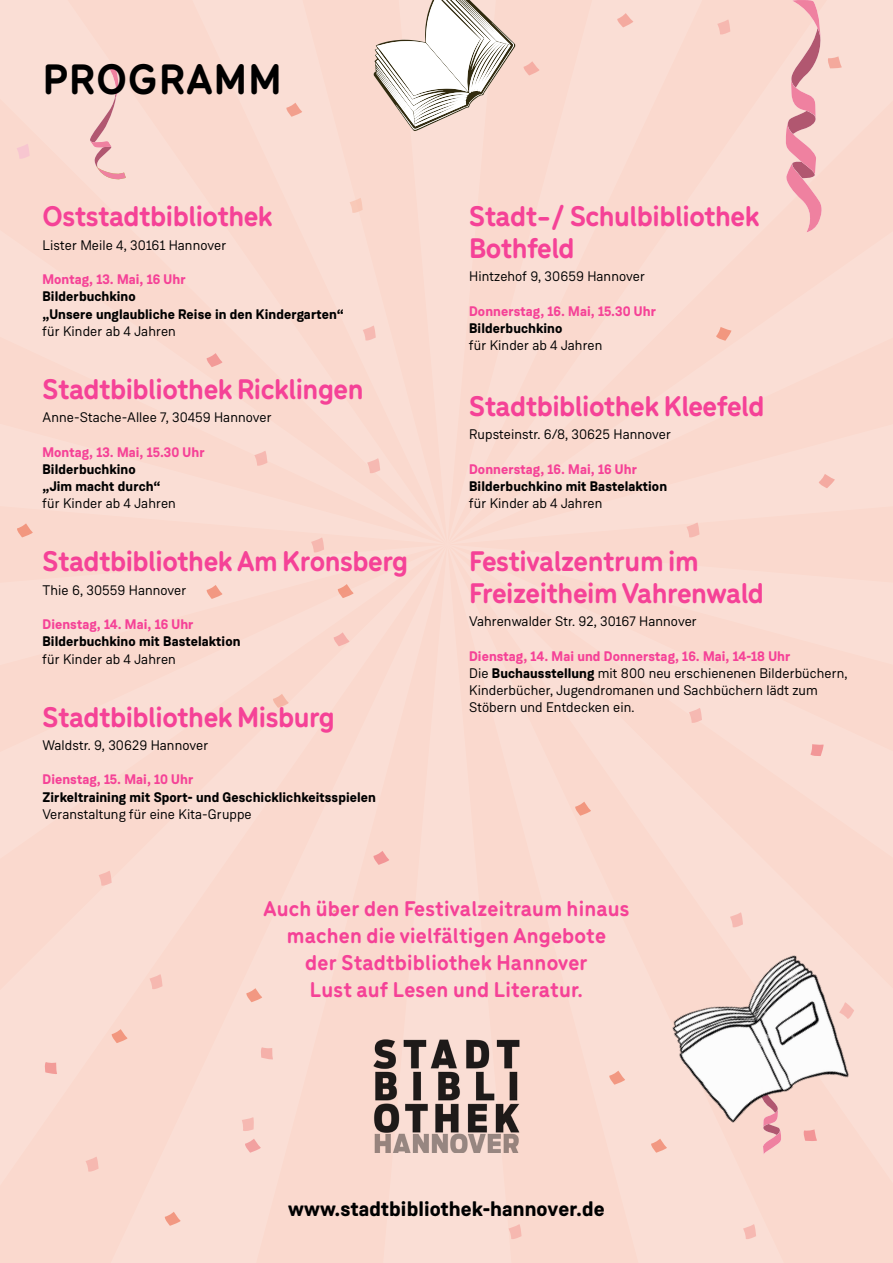
<style>
.page{position:relative;width:893px;height:1263px;background:#fff}
.page>*{position:absolute;margin:0;border:0;box-sizing:border-box;transform-origin:0 0}
.t1{font:700 45px "Menco";letter-spacing:.03em;color:#000}
.t2{font:700 30px/31.5px "Menco";letter-spacing:-.015em;color:#f54297}
.t3{font:700 22.5px/27px "Menco";letter-spacing:.01em;color:#f54297;text-align:center}
.t4{font:700 21px "Weissenhof Grotesk";letter-spacing:.005em;color:#000}
.t5{font:13.8px/17.2px "Weissenhof Grotesk";letter-spacing:.005em;color:#000}
.t6{font:700 13.8px/17.2px "Weissenhof Grotesk";letter-spacing:.005em;color:#000}
.t7{font:700 13.8px "Weissenhof Grotesk";letter-spacing:.005em;color:#f54297}
.s1{font-weight:700;color:#f54297}
.s2{font-weight:700}
</style>
<div class="page">
<div style="left:0;top:0;width:191px;height:222px;background:#faded5"></div>
<div style="left:96px;top:1202px;width:284px;height:61px;background:#fad9ce"></div>
<div style="left:514px;top:1204px;width:285px;height:59px;background:#fad9ce"></div>
<div style="left:703px;top:0;width:190px;height:221px;background:#faded4"></div>
<div style="left:191px;top:0;width:256px;height:222px;background:#fad9ce"></div>
<div style="left:0;top:222px;width:447px;height:229px;background:#fad9ce"></div>
<div style="left:0;top:552px;width:380px;height:650px;background:#faddd3"></div>
<div style="left:380px;top:552px;width:134px;height:711px;background:#faded5"></div>
<div style="left:447px;top:668px;width:446px;height:536px;background:#fad9ce"></div>
<div style="left:447px;top:552px;width:446px;height:116px;background:#faded5"></div>
<div style="left:703px;top:221px;width:190px;height:230px;background:#fad9ce"></div>
<div style="left:447px;top:0;width:256px;height:451px;background:#faddd4"></div>
<img style="left:371px;top:1035px;width:151px;height:118px">
<img style="left:634px;top:908px;width:259px;height:271px">
<svg style="left:374px;top:0;width:142px;height:131px"></svg>
<svg style="left:90px;top:64px;width:36px;height:117px;background:#f2cbc8"></svg>
<svg style="left:716px;top:327px;width:15px;height:14px"></svg>
<svg style="left:245px;top:1138px;width:16px;height:15px"></svg>
<svg style="left:617px;top:13px;width:16px;height:14px"></svg>
<svg style="left:523px;top:61px;width:17px;height:14px"></svg>
<svg style="left:206px;top:585px;width:17px;height:14px"></svg>
<svg style="left:272px;top:694px;width:17px;height:14px"></svg>
<svg style="left:44px;top:1062px;width:13px;height:12px"></svg>
<svg style="left:609px;top:1070px;width:16px;height:15px"></svg>
<svg style="left:206px;top:353px;width:17px;height:14px"></svg>
<svg style="left:246px;top:988px;width:16px;height:14px"></svg>
<svg style="left:803px;top:1129px;width:14px;height:12px"></svg>
<svg style="left:810px;top:744px;width:14px;height:12px"></svg>
<svg style="left:651px;top:1138px;width:16px;height:15px"></svg>
<svg style="left:575px;top:802px;width:16px;height:14px"></svg>
<svg style="left:164px;top:1212px;width:17px;height:14px"></svg>
<svg style="left:111px;top:1029px;width:17px;height:14px"></svg>
<svg style="left:260px;top:1047px;width:13px;height:12px"></svg>
<svg style="left:286px;top:103px;width:16px;height:14px"></svg>
<svg style="left:784px;top:0;width:58px;height:232px;background:#f1c1c1"></svg>
<svg style="left:333px;top:632px;width:17px;height:14px"></svg>
<svg style="left:337px;top:584px;width:17px;height:14px"></svg>
<svg style="left:373px;top:851px;width:16px;height:14px"></svg>
<svg style="left:17px;top:144px;width:13px;height:15px"></svg>
<svg style="left:717px;top:19px;width:13px;height:15px"></svg>
<svg style="left:149px;top:974px;width:14px;height:15px"></svg>
<svg style="left:743px;top:1224px;width:13px;height:15px"></svg>
<svg style="left:350px;top:198px;width:13px;height:15px"></svg>
<svg style="left:85px;top:1156px;width:14px;height:15px"></svg>
<svg style="left:99px;top:871px;width:13px;height:15px"></svg>
<svg style="left:730px;top:912px;width:13px;height:15px"></svg>
<svg style="left:508px;top:1224px;width:14px;height:15px"></svg>
<svg style="left:689px;top:708px;width:13px;height:15px"></svg>
<svg style="left:839px;top:1002px;width:15px;height:17px"></svg>
<svg style="left:242px;top:1117px;width:12px;height:14px"></svg>
<div style="left:0;top:451px;width:893px;height:101px;background:#fadcd2"></div>
<svg style="left:363px;top:325px;width:13px;height:15px"></svg>
<h1 class="t1" style="left:43px;top:46px;width:240px">PROGRAMM</h1>
<h2 class="t2" style="left:43px;top:199px;width:232px">Oststadtbibliothek</h2>
<p class="t5" style="left:43px;top:236px;width:185px">Lister Meile 4, 30161 Hannover</p>
<p class="t7" style="left:43px;top:271px;width:145px">Montag, 13. Mai, 16 Uhr</p>
<p class="t6" style="left:43px;top:288px;width:303px">Bilderbuchkino<br>„Unsere unglaubliche Reise in den Kindergarten“</p>
<p class="t5" style="left:43px;top:322px;width:135px">für Kinder ab 4 Jahren</p>
<h2 class="t2" style="left:43px;top:371px;width:323px">Stadtbibliothek Ricklingen</h2>
<p class="t5" style="left:43px;top:409px;width:231px">Anne-Stache-Allee 7, 30459 Hannover</p>
<p class="t7" style="left:43px;top:443px;width:164px">Montag, 13. Mai, 15.30 Uhr</p>
<p class="t6" style="left:43px;top:461px;width:120px">Bilderbuchkino „Jim macht durch“</p>
<p class="t5" style="left:43px;top:495px;width:135px">für Kinder ab 4 Jahren</p>
<h2 class="t2" style="left:43px;top:544px;width:367px">Stadtbibliothek Am Kronsberg</h2>
<p class="t5" style="left:43px;top:581px;width:145px">Thie 6, 30559 Hannover</p>
<p class="t7" style="left:43px;top:616px;width:153px">Dienstag, 14. Mai, 16 Uhr</p>
<p class="t6" style="left:43px;top:633px;width:199px">Bilderbuchkino mit Bastelaktion</p>
<p class="t5" style="left:43px;top:650px;width:135px">für Kinder ab 4 Jahren</p>
<h2 class="t2" style="left:43px;top:699px;width:294px">Stadtbibliothek Misburg</h2>
<p class="t5" style="left:43px;top:736px;width:167px">Waldstr. 9, 30629 Hannover</p>
<p class="t7" style="left:43px;top:771px;width:152px">Dienstag, 15. Mai, 10 Uhr</p>
<p class="t6" style="left:43px;top:788px;width:335px">Zirkeltraining mit Sport- und Geschicklichkeitsspielen</p>
<p class="t5" style="left:43px;top:805px;width:211px">Veranstaltung für eine Kita-Gruppe</p>
<h2 class="t2" style="left:469px;top:199px;width:292px">Stadt-/ Schulbibliothek<br>Bothfeld</h2>
<p class="t5" style="left:469px;top:268px;width:177px">Hintzehof 9, 30659 Hannover</p>
<p class="t7" style="left:469px;top:302px;width:188px">Donnerstag, 16. Mai, 15.30 Uhr</p>
<p class="t6" style="left:469px;top:320px;width:95px">Bilderbuchkino</p>
<p class="t5" style="left:469px;top:337px;width:135px">für Kinder ab 4 Jahren</p>
<h2 class="t2" style="left:469px;top:388px;width:297px">Stadtbibliothek Kleefeld</h2>
<p class="t5" style="left:469px;top:426px;width:203px">Rupsteinstr. 6/8, 30625 Hannover</p>
<p class="t7" style="left:469px;top:460px;width:169px">Donnerstag, 16. Mai, 16 Uhr</p>
<p class="t6" style="left:469px;top:478px;width:199px">Bilderbuchkino mit Bastelaktion</p>
<p class="t5" style="left:469px;top:495px;width:135px">für Kinder ab 4 Jahren</p>
<h2 class="t2" style="left:469px;top:544px;width:296px">Festivalzentrum im<br>Freizeitheim Vahrenwald</h2>
<p class="t5" style="left:469px;top:613px;width:229px">Vahrenwalder Str. 92, 30167 Hannover</p>
<p class="t5" style="left:469px;top:647px;width:380px"><span class="s1">Dienstag, 14. Mai und Donnerstag, 16. Mai, 14-18 Uhr<br></span>Die <span class="s2">Buchausstellung</span> mit 800 neu erschienenen Bilderbüchern, Kinderbücher, Jugendromanen und Sachbüchern lädt zum Stöbern und Entdecken ein.</p>
<h3 class="t3" style="left:263px;top:894px;width:368px">Auch über den Festivalzeitraum hinaus machen die vielfältigen Angebote<br>der Stadtbibliothek Hannover<br>Lust auf Lesen und Literatur.</h3>
<h3 class="t4" style="left:288px;top:1195px;width:318px">www.stadtbibliothek-hannover.de</h3>
</div>
